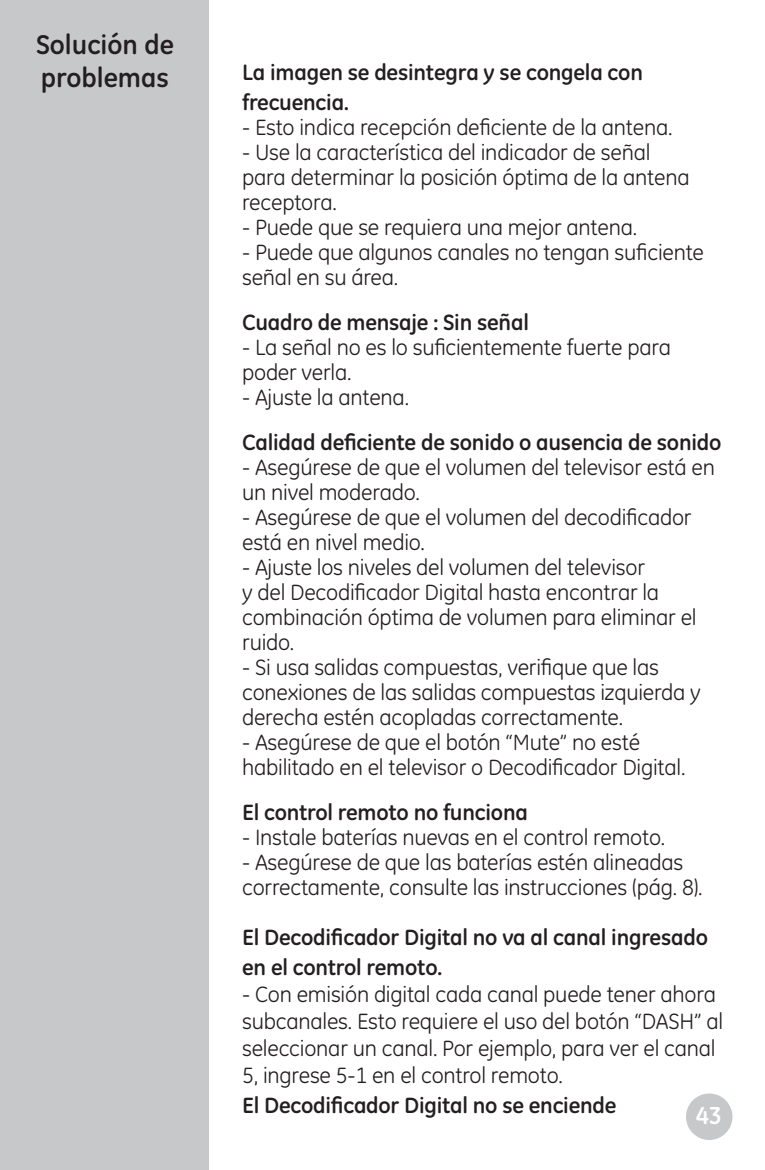
<style>
.page{position:relative;width:765px;height:1170px;background:#fff}
.page>*{position:absolute;margin:0;border:0;box-sizing:border-box;transform-origin:0 0}
.t1{font:700 27.5px/33px "GE Inspira";color:#231f20}
.t2{font:700 25px "GE Inspira";color:#fff}
.t3{font:22.5px/25px "GE Inspira";letter-spacing:-.01em;color:#231f20}
.t4{font:700 22.5px/30px "GE Inspira";letter-spacing:-.01em;color:#231f20}
</style>
<div class="page">
<div style="left:0;top:0;width:208px;height:1170px;background:#c7c8ca"></div>
<div style="left:686px;top:1093px;width:46px;height:47px;background:#c7c8ca;border-radius:50%"></div>
<p class="t1" style="left:36px;top:28px;width:139px">Solución de problemas</p>
<p class="t4" style="left:242px;top:57px;width:402px">La imagen se desintegra y se congela con frecuencia.</p>
<p class="t3" style="left:242px;top:115px;width:432px">- Esto indica recepción deficiente de la antena.</p>
<p class="t3" style="left:242px;top:140px;width:449px">- Use la característica del indicador de señal para determinar la posición óptima de la antena receptora.</p>
<p class="t3" style="left:242px;top:215px;width:397px">- Puede que se requiera una mejor antena.</p>
<p class="t3" style="left:242px;top:240px;width:463px">- Puede que algunos canales no tengan suficiente señal en su área.</p>
<p class="t4" style="left:242px;top:307px;width:288px">Cuadro de mensaje : Sin señal</p>
<p class="t3" style="left:242px;top:335px;width:431px">- La señal no es lo suficientemente fuerte para poder verla.</p>
<p class="t3" style="left:242px;top:385px;width:168px">- Ajuste la antena.</p>
<p class="t4" style="left:242px;top:427px;width:481px">Calidad deficiente de sonido o ausencia de sonido</p>
<p class="t3" style="left:242px;top:455px;width:474px">- Asegúrese de que el volumen del televisor está en un nivel moderado.</p>
<p class="t3" style="left:242px;top:505px;width:451px">- Asegúrese de que el volumen del decodificador está en nivel medio.</p>
<p class="t3" style="left:242px;top:555px;width:456px">- Ajuste los niveles del volumen del televisor<br>y del Decodificador Digital hasta encontrar la combinación óptima de volumen para eliminar el ruido.</p>
<p class="t3" style="left:242px;top:655px;width:460px">- Si usa salidas compuestas, verifique que las conexiones de las salidas compuestas izquierda y derecha estén acopladas correctamente.</p>
<p class="t3" style="left:242px;top:730px;width:445px">- Asegúrese de que el botón “Mute” no esté habilitado en el televisor o Decodificador Digital.</p>
<p class="t4" style="left:242px;top:797px;width:287px">El control remoto no funciona</p>
<p class="t3" style="left:242px;top:825px;width:424px">- Instale baterías nuevas en el control remoto.</p>
<p class="t3" style="left:242px;top:850px;width:462px">- Asegúrese de que las baterías estén alineadas correctamente, consulte las instrucciones (pág. 8).</p>
<p class="t4" style="left:242px;top:922px;width:467px">El Decodificador Digital no va al canal ingresado en el control remoto.</p>
<p class="t3" style="left:242px;top:981px;width:482px;line-height:27px">- Con emisión digital cada canal puede tener ahora subcanales. Esto requiere el uso del botón “DASH” al seleccionar un canal. Por ejemplo, para ver el canal 5, ingrese 5-1 en el control remoto.</p>
<p class="t4" style="left:242px;top:1090px;width:376px">El Decodificador Digital no se enciende</p>
<p class="t2" style="left:696px;top:1100px;width:14px">43</p>
</div>
